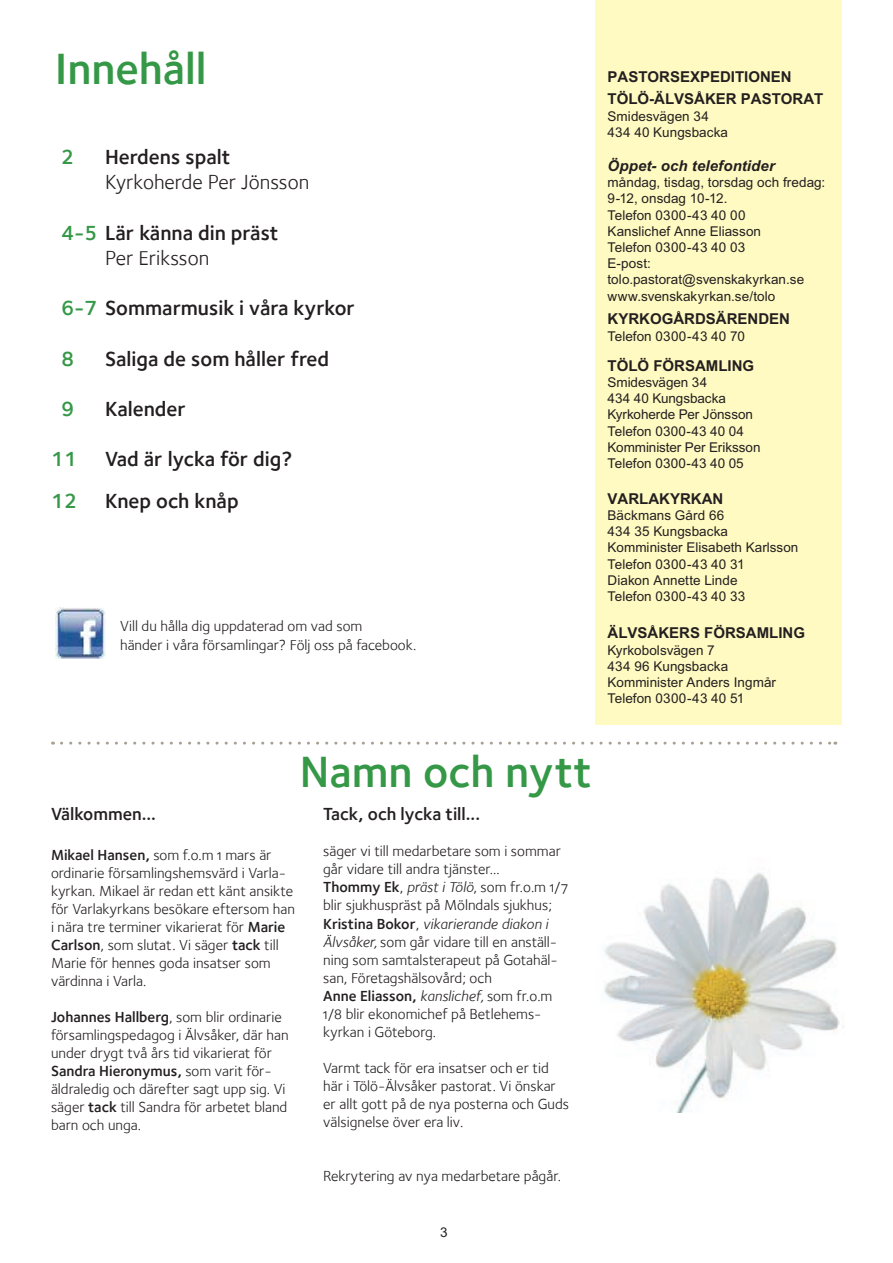
<style>
.page{position:relative;width:893px;height:1263px;background:#fff}
.page>*{position:absolute;margin:0;border:0;box-sizing:border-box;transform-origin:0 0}
.t1{font:45px "Foundry Sterling Demi OSF";color:#359847}
.t2{font:600 45px "Foundry Sterling";color:#359847}
.t3{font:600 21px "Foundry Sterling";color:#231f20}
.t4{font:21px "Foundry Sterling Book OSF";color:#231f20}
.t5{font:600 21px "Foundry Sterling";color:#359847}
.t6{font:18px "Foundry Sterling Demi OSF";color:#231f20}
.t7{font:15px/18px "Foundry Sterling Book OSF";color:#231f20}
.t8{font:700 15px/22.5px "Arial";color:#231f20}
.t9{font:600 15px "Foundry Sterling";color:#231f20}
.t10{font:italic 15px "Foundry Sterling";color:#231f20}
.t11{font:italic 700 15px "Arial";letter-spacing:.01em;color:#231f20}
.t12{font:13.5px/16.2px "Arial";letter-spacing:.005em;color:#231f20}
.s1{color:#359847}
.s2{font-family:"Foundry Sterling";font-weight:600}
.s3{font-family:"Foundry Sterling Demi OSF"}
.s4{font-family:"Foundry Sterling Book OSF";font-weight:400}
.s5{font-family:"Foundry Sterling";font-style:italic}
.s6{font-weight:600;font-style:normal}
.s7{font-family:"Foundry Sterling Book OSF";font-style:normal}
.s8{font-weight:400;font-style:italic}
</style>
<div class="page">
<svg style="left:62px;top:742px;width:774px;height:3px"></svg>
<img style="left:55px;top:607px;width:50px;height:51px">
<div style="left:595px;top:0;width:247px;height:724px;background:#fffac1"></div>
<img style="left:604px;top:872px;width:240px;height:240px">
<h1 class="t2" style="left:55px;top:42px;width:153px">Innehåll</h1>
<h2 class="t5" style="left:61px;top:145px;width:15px">2</h2>
<h2 class="t3" style="left:105px;top:145px;width:127px">Herdens spalt</h2>
<h2 class="t4" style="left:105px;top:170px;width:206px">Kyrkoherde Per Jönsson</h2>
<h2 class="t3" style="left:61px;top:220px;width:219px"><span class="s1">4-5</span> Lär känna din präst</h2>
<h2 class="t4" style="left:105px;top:246px;width:106px">Per Eriksson</h2>
<h2 class="t3" style="left:61px;top:296px;width:295px"><span class="s1">6-7</span> Sommarmusik i våra kyrkor</h2>
<h2 class="t5" style="left:61px;top:346px;width:15px">8</h2>
<h2 class="t3" style="left:105px;top:346px;width:226px">Saliga de som håller fred</h2>
<h2 class="t5" style="left:61px;top:397px;width:15px">9</h2>
<h2 class="t3" style="left:105px;top:397px;width:82px">Kalender</h2>
<h2 class="t5" style="left:51px;top:447px;width:28px">11</h2>
<h2 class="t3" style="left:105px;top:447px;width:189px">Vad är lycka för dig?</h2>
<h2 class="t5" style="left:51px;top:488px;width:28px">12</h2>
<h2 class="t3" style="left:105px;top:488px;width:135px">Knep och knåp</h2>
<p class="t7" style="left:120px;top:616px;width:298px;line-height:19.5px">Vill du hålla dig uppdaterad om vad som<br>händer i våra församlingar? Följ oss på facebook.</p>
<p class="t8" style="left:608px;top:65px;width:217px">PASTORSEXPEDITIONEN<br>TÖLÖ-ÄLVSÅKER PASTORAT</p>
<p class="t12" style="left:608px;top:108px;width:122px">Smidesvägen 34<br>434 40 Kungsbacka</p>
<p class="t11" style="left:608px;top:157px;width:169px">Öppet- och telefontider</p>
<p class="t12" style="left:608px;top:174px;width:219px">måndag, tisdag, torsdag och fredag:<br>9-12, onsdag 10-12.<br>Telefon 0300-43 40 00<br>Kanslichef Anne Eliasson<br>Telefon 0300-43 40 03<br>E-post: tolo.pastorat@svenskakyrkan.se www.svenskakyrkan.se/tolo</p>
<p class="t8" style="left:608px;top:308px;width:184px">KYRKOGÅRDSÄRENDEN</p>
<p class="t12" style="left:608px;top:328px;width:139px">Telefon 0300-43 40 70</p>
<p class="t8" style="left:608px;top:354px;width:148px">TÖLÖ FÖRSAMLING</p>
<p class="t12" style="left:608px;top:374px;width:154px">Smidesvägen 34<br>434 40 Kungsbacka<br>Kyrkoherde Per Jönsson<br>Telefon 0300-43 40 04<br>Komminister Per Eriksson<br>Telefon 0300-43 40 05</p>
<p class="t8" style="left:608px;top:487px;width:117px">VARLAKYRKAN</p>
<p class="t12" style="left:608px;top:507px;width:192px">Bäckmans Gård 66<br>434 35 Kungsbacka<br>Komminister Elisabeth Karlsson<br>Telefon 0300-43 40 31<br>Diakon Annette Linde<br>Telefon 0300-43 40 33</p>
<p class="t8" style="left:608px;top:622px;width:199px">ÄLVSÅKERS FÖRSAMLING</p>
<p class="t12" style="left:608px;top:642px;width:170px">Kyrkobolsvägen 7<br>434 96 Kungsbacka<br>Komminister Anders Ingmår<br>Telefon 0300-43 40 51</p>
<p class="t6" style="left:51px;top:804px;width:106px">Välkommen...</p>
<p class="t7" style="left:51px;top:846px;width:245px"><span class="s2">Mikael Hansen</span><span class="s3">,</span> som f.o.m 1 mars är ordinarie församlingshemsvärd i Varla&shy;kyrkan. Mikael är redan ett känt ansikte för Varlakyrkans besökare eftersom han i nära tre terminer vikarierat för <span class="s2">Marie Carlson</span>, som slutat. Vi säger <span class="s2">tack</span> till Marie för hennes goda insatser som värdinna i Varla.</p>
<p class="t7" style="left:51px;top:1008px;width:239px"><span class="s2">Johannes Hallberg</span>, som blir ordinarie församlingspedagog i Älvsåker, där han under drygt två års tid vikarierat för</p>
<p class="t9" style="left:51px;top:1062px;width:222px">Sandra Hieronymus, <span class="s4">som varit för-</span></p>
<p class="t7" style="left:51px;top:1080px;width:238px">äldraledig och därefter sagt upp sig. Vi säger <span class="s2">tack</span> till Sandra för arbetet bland barn och unga.</p>
<h1 class="t1" style="left:300px;top:745px;width:294px">Namn och nytt</h1>
<p class="t6" style="left:323px;top:804px;width:158px">Tack, och lycka till...</p>
<p class="t7" style="left:323px;top:842px;width:246px">säger vi till medarbetare som i sommar går vidare till andra tjänster...<br><span class="s2">Thommy Ek</span>, <span class="s5">präst i Tölö</span>, som fr.o.m 1/7 blir sjukhuspräst på Mölndals sjukhus;</p>
<p class="t10" style="left:323px;top:915px;width:227px"><span class="s6">Kristina Bokor</span><span class="s7">,</span> vikarierande diakon i</p>
<p class="t7" style="left:323px;top:932px;width:236px;text-align:justify"><span class="s5">Älvsåker,</span> som går vidare till en anställ&shy;ning som samtalsterapeut på Gotahäl&shy;san, Företagshälsovård; och</p>
<p class="t9" style="left:323px;top:986px;width:231px">Anne Eliasson, <span class="s8">kanslichef,</span> <span class="s4">som fr.o.m</span></p>
<p class="t7" style="left:323px;top:1004px;width:217px">1/8 blir ekonomichef på Betlehems&shy;kyrkan i Göteborg.</p>
<p class="t7" style="left:323px;top:1058px;width:248px">Varmt tack för era insatser och er tid här i Tölö-Älvsåker pastorat. Vi önskar er allt gott på de nya posterna och Guds välsignelse över era liv.</p>
<p class="t7" style="left:323px;top:1166px;width:239px">Rekrytering av nya medarbetare pågår.</p>
<p class="t12" style="left:440px;top:1224px;width:9px">3</p>
</div>
